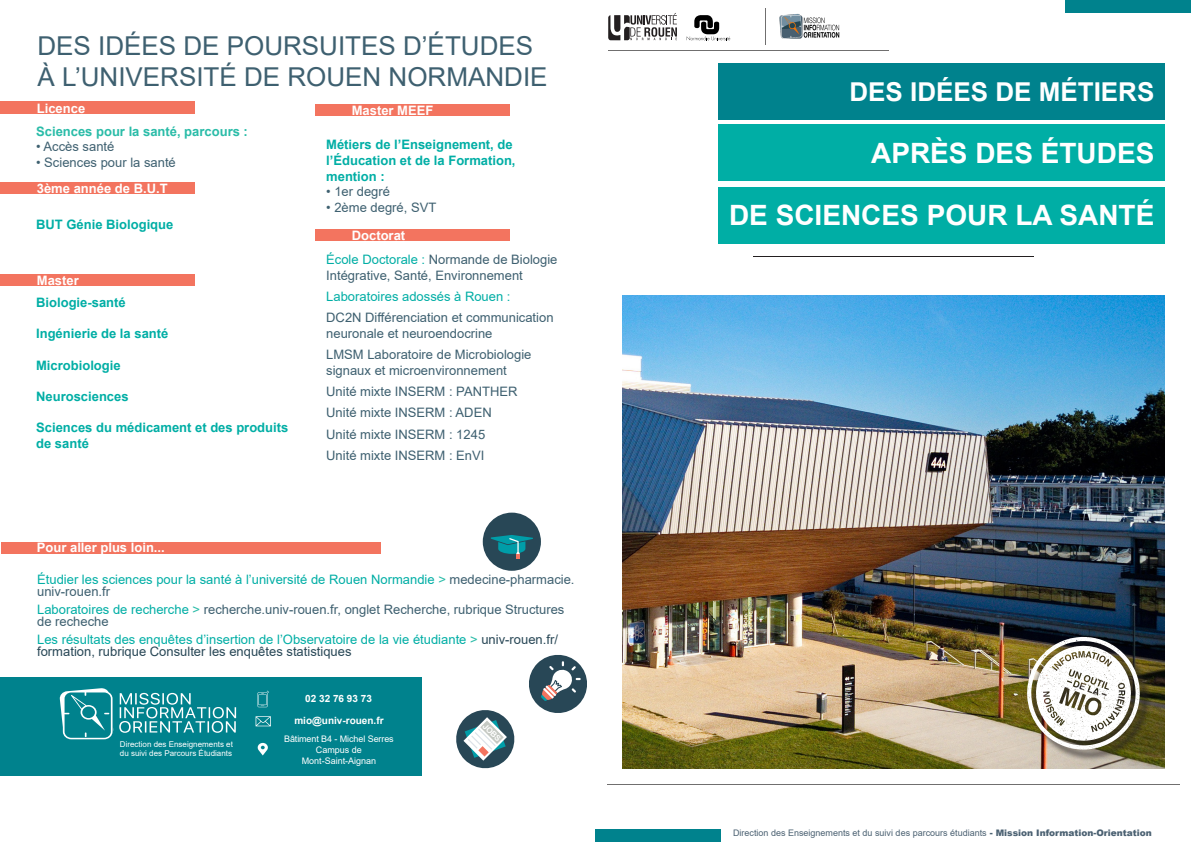
<style>
.page{position:relative;width:1191px;height:842px;background:#fff}
.page>*{position:absolute;margin:0;border:0;box-sizing:border-box;transform-origin:0 0}
.t1{font:700 28px "Arial";color:#fff}
.t2{font:26px "Arial";color:#3e6070}
.t3{font:700 26px "Arial";color:#fff}
.t4{font:13px/15.6px "Arial";color:#3e6070}
.t5{font:13px/12px "Arial";color:#00aea5}
.t6{font:700 13px/15.6px "Arial";color:#00aea5}
.t7{font:700 13px "Arial";color:#fff}
.t8{font:700 13px "Arial";color:#2abca8}
.t9{font:700 10px "Arial";color:#fff}
.t10{font:9px "Arial";color:#4b6172}
.t11{font:9px "Arial";letter-spacing:-.005em;color:#fff}
.t12{font:8px/8.8px "Arial";color:#fff}
.t13{font:7.9px "Arial Rounded MT Bold";color:#fff}
.s1{color:#00aea5}
.s2{color:#2abca8}
.s3{color:#3e6070}
.s4{color:#284756}
.s5{font-weight:900}
</style>
<div class="page">
<svg style="left:608px;top:13px;width:69px;height:27px"></svg>
<svg style="left:686px;top:15px;width:44px;height:25px"></svg>
<hr style="left:765px;top:8px;width:1px;height:37px;background:#706f6f">
<hr style="left:608px;top:50px;width:280px;height:1px;background:#706f6f">
<hr style="left:607px;top:784px;width:572px;height:1px;background:#706f6f">
<div style="left:1066px;top:0;width:125px;height:13px;background:#00828d"></div>
<div style="left:595px;top:829px;width:125px;height:13px;background:#00828d"></div>
<div style="left:718px;top:63px;width:446px;height:56px;background:#00828d"></div>
<div style="left:718px;top:124px;width:446px;height:57px;background:#00aea5"></div>
<div style="left:718px;top:187px;width:446px;height:56px;background:#00aea5"></div>
<hr style="left:753px;top:256px;width:280px;height:1px;background:#231f20">
<img style="left:622px;top:295px;width:542px;height:473px">
<img style="left:779px;top:13px;width:61px;height:26px">
<div style="left:1028px;top:638px;width:124px;height:124px;background:#231f20;opacity:.75"></div>
<img style="left:1027px;top:636px;width:113px;height:114px">
<svg style="left:456px;top:710px;width:59px;height:59px"></svg>
<div style="left:0;top:677px;width:421px;height:98px;background:#00828d"></div>
<svg style="left:59px;top:688px;width:177px;height:51px"></svg>
<svg style="left:258px;top:743px;width:10px;height:12px"></svg>
<svg style="left:255px;top:716px;width:16px;height:10px"></svg>
<svg style="left:257px;top:691px;width:12px;height:16px"></svg>
<div style="left:0;top:274px;width:194px;height:12px;background:#f3745f"></div>
<div style="left:315px;top:229px;width:194px;height:12px;background:#f3745f"></div>
<div style="left:1px;top:542px;width:380px;height:11px;background:#f3745f"></div>
<svg style="left:529px;top:655px;width:58px;height:58px"></svg>
<div style="left:483px;top:513px;width:58px;height:58px;background:#284756;border-radius:50%"></div>
<svg style="left:491px;top:535px;width:42px;height:24px"></svg>
<div style="left:0;top:101px;width:194px;height:13px;background:#f3745f"></div>
<div style="left:315px;top:104px;width:194px;height:12px;background:#f3745f"></div>
<div style="left:0;top:182px;width:194px;height:12px;background:#f3745f"></div>
<p class="t2" style="left:37px;top:28px;width:497px">DES IDÉES DE POURSUITES D’ÉTUDES</p>
<p class="t2" style="left:37px;top:59px;width:511px">À L’UNIVERSITÉ DE ROUEN NORMANDIE</p>
<p class="t7" style="left:37px;top:99px;width:50px">Licence</p>
<p class="t7" style="left:352px;top:101px;width:83px">Master MEEF</p>
<p class="t8" style="left:36px;top:122px;width:213px">Sciences pour la santé, parcours :</p>
<p class="t4" style="left:36px;top:139px;width:80px">• Accès santé</p>
<p class="t4" style="left:36px;top:154px;width:141px">• Sciences pour la santé</p>
<p class="t7" style="left:37px;top:179px;width:132px">3ème année de B.U.T</p>
<p class="t6" style="left:36px;top:217px;width:139px">BUT Génie Biologique</p>
<p class="t7" style="left:37px;top:271px;width:43px">Master</p>
<p class="t6" style="left:36px;top:295px;width:91px">Biologie-santé</p>
<p class="t6" style="left:36px;top:326px;width:134px">Ingénierie de la santé</p>
<p class="t6" style="left:36px;top:357px;width:86px">Microbiologie</p>
<p class="t6" style="left:36px;top:389px;width:94px">Neurosciences</p>
<p class="t6" style="left:36px;top:420px;width:254px">Sciences du médicament et des produits de santé</p>
<p class="t7" style="left:37px;top:538px;width:129px">Pour aller plus loin...</p>
<p class="t6" style="left:326px;top:137px;width:191px">Métiers de l’Enseignement, de l’Éducation et de la Formation, mention :</p>
<p class="t4" style="left:326px;top:184px;width:65px">• 1er degré</p>
<p class="t4" style="left:326px;top:199px;width:112px">• 2ème degré, SVT</p>
<p class="t4" style="left:326px;top:252px;width:233px"><span class="s1">École Doctorale :</span> Normande de Biologie<br>Intégrative, Santé, Environnement</p>
<p class="t5" style="left:326px;top:290px;width:186px">Laboratoires adossés à Rouen :</p>
<p class="t4" style="left:326px;top:310px;width:229px">DC2N Différenciation et communication neuronale et neuroendocrine</p>
<p class="t4" style="left:326px;top:347px;width:207px">LMSM Laboratoire de Microbiologie signaux et microenvironnement</p>
<p class="t4" style="left:326px;top:384px;width:193px">Unité mixte INSERM : PANTHER</p>
<p class="t4" style="left:326px;top:405px;width:167px">Unité mixte INSERM : ADEN</p>
<p class="t4" style="left:326px;top:426px;width:160px">Unité mixte INSERM : 1245</p>
<p class="t4" style="left:326px;top:447px;width:160px">Unité mixte INSERM : EnVI</p>
<p class="t7" style="left:352px;top:226px;width:55px">Doctorat</p>
<p class="t5" style="left:37px;top:574px;width:539px">Étudier les sciences pour la santé à l’université de Rouen Normandie <span class="s2">&gt;</span> <span class="s3">medecine-pharmacie. univ-rouen.fr</span></p>
<p class="t4" style="left:37px;top:603px;width:529px;line-height:12px"><span class="s1">Laboratoires de recherche</span> <span class="s2">&gt;</span> recherche.univ-rouen.fr, onglet Recherche, rubrique Structures de recheche</p>
<p class="t5" style="left:37px;top:633px;width:522px">Les résultats des enquêtes d’insertion de l’Observatoire de la vie étudiante <span class="s2">&gt;</span> <span class="s4">univ-rouen.fr/ formation, rubrique Consulter les enquêtes statistiques</span></p>
<p class="t12" style="left:120px;top:740px;width:114px">Direction des Enseignements et du suivi des Parcours Étudiants</p>
<p class="t9" style="left:305px;top:691px;width:68px">02 32 76 93 73</p>
<p class="t9" style="left:294px;top:714px;width:91px">mio@univ-rouen.fr</p>
<p class="t11" style="left:284px;top:733px;width:111px">Bâtiment B4 - Michel Serres</p>
<p class="t11" style="left:316px;top:744px;width:48px">Campus de</p>
<p class="t11" style="left:302px;top:754px;width:76px">Mont-Saint-Aignan</p>
<p class="t13" style="left:487px;top:721px;width:23px;rotate:45deg">JOBS</p>
<p class="t3" style="left:849px;top:73px;width:306px">DES IDÉES DE MÉTIERS</p>
<p class="t1" style="left:871px;top:133px;width:285px">APRÈS DES ÉTUDES</p>
<p class="t1" style="left:729px;top:196px;width:427px">DE SCIENCES POUR LA SANTÉ</p>
<p class="t10" style="left:733px;top:826px;width:420px">Direction des Enseignements et du suivi des parcours étudiants <span class="s5">- Mission Information-Orientation</span></p>
</div>
